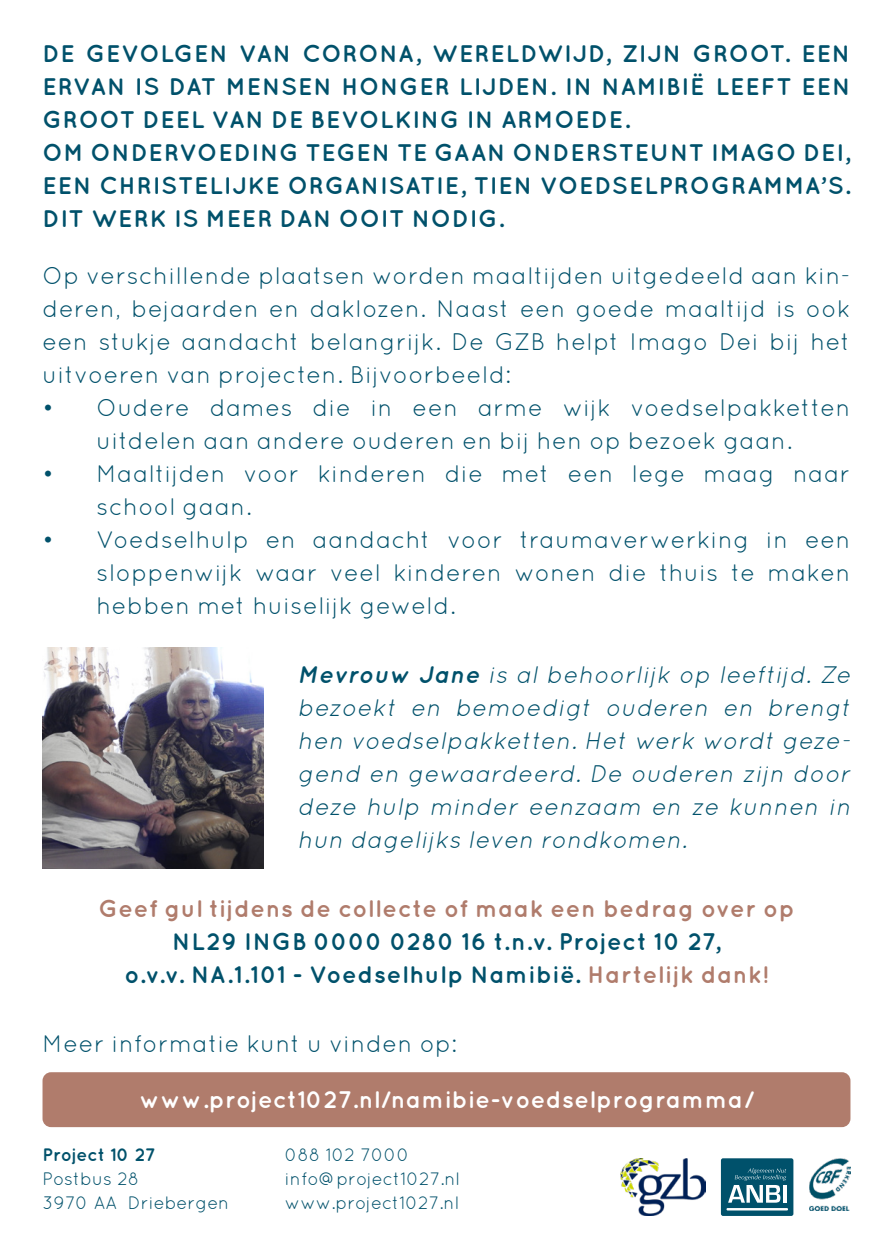
<style>
.page{position:relative;width:893px;height:1259px;background:#fff}
.page>*{position:absolute;margin:0;border:0;box-sizing:border-box;transform-origin:0 0}
.t1{font:24px/33px "Quicksand";letter-spacing:.025em;color:#00516b;text-align:justify}
.t2{font:700 24px/33px "Quicksand";letter-spacing:.035em;color:#00516b;text-align:justify}
.t3{font:italic 24px/33px "Quicksand";color:#00516b;text-align:justify}
.t4{font:700 24px "Quicksand";letter-spacing:.025em;color:#b07c6c}
.t5{font:700 24px "Quicksand";letter-spacing:.02em;color:#fff}
.t6{font:18px "Quicksand";color:#00516b}
.t7{font:700 18px "Quicksand";color:#00516b}
.s1{font-weight:700}
.s2{color:#b07c6c}
</style>
<div class="page">
<div style="left:43px;top:1072px;width:807px;height:55px;background:#b07c6c;border-radius:9px"></div>
<img style="left:809px;top:1158px;width:41px;height:52px">
<div style="left:721px;top:1158px;width:72px;height:58px;background:#00516b;border-radius:2px"></div>
<svg style="left:728px;top:1168px;width:58px;height:34px"></svg>
<hr style="left:726px;top:1208px;width:62px;height:2px;background:#fff">
<img style="left:620px;top:1158px;width:85px;height:57px">
<img style="left:43px;top:647px;width:221px;height:221px">
<p class="t2" style="left:43px;top:36px;width:809px">DE GEVOLGEN VAN CORONA, WERELDWIJD, ZIJN GROOT. EEN ERVAN IS DAT MENSEN HONGER LIJDEN. IN NAMIBIË LEEFT EEN GROOT DEEL VAN DE BEVOLKING IN ARMOEDE.</p>
<p class="t2" style="left:43px;top:135px;width:809px">OM ONDERVOEDING TEGEN TE GAAN ONDERSTEUNT IMAGO DEI, EEN CHRISTELIJKE ORGANISATIE, TIEN VOEDSELPROGRAMMA’S.<br>DIT WERK IS MEER DAN OOIT NODIG.</p>
<p class="t1" style="left:43px;top:259px;width:809px">Op verschillende plaatsen worden maaltijden uitgedeeld aan kin&shy;deren, bejaarden en daklozen. Naast een goede maaltijd is ook een stukje aandacht belangrijk. De GZB helpt Imago Dei bij het uitvoeren van projecten. Bijvoorbeeld:</p>
<p class="t1" style="left:43px;top:391px;width:809px;text-align:center">• Oudere dames die in een arme wijk voedselpakketten uitdelen aan andere ouderen en bij hen op bezoek gaan.</p>
<p class="t1" style="left:97px;top:457px;width:755px;text-indent:-54px">• Maaltijden voor kinderen die met een lege maag naar school gaan.</p>
<p class="t1" style="left:97px;top:523px;width:755px;text-indent:-54px">• Voedselhulp en aandacht voor traumaverwerking in een sloppenwijk waar veel kinderen wonen die thuis te maken hebben met huiselijk geweld.</p>
<p class="t3" style="left:298px;top:658px;width:559px"><span class="s1">Mevrouw Jane</span> is al behoorlij k op leeftijd. Ze bezoekt en bemoedigt ouderen en brengt hen voedselpakketten. Het werk wordt geze&shy;gend en gewaardeerd. De ouderen zijn door deze hulp minder eenzaam en ze kunnen in hun dagelijks leven rondkomen.</p>
<p class="t4" style="left:98px;top:894px;width:698px">Geef gul tijdens de collecte of maak een bedrag over op</p>
<p class="t2" style="left:172px;top:924px;width:550px">NL29 INGB 0000 0280 16 t.n.v. Project 10 27,</p>
<p class="t2" style="left:124px;top:957px;width:646px">o.v.v. NA.1.101 - Voedselhulp Namibië. <span class="s2">Hartelijk dank!</span></p>
<p class="t1" style="left:43px;top:1027px;width:416px">Meer informatie kunt u vinden op:</p>
<p class="t5" style="left:139px;top:1085px;width:616px">www.project1027.nl/namibie-voedselprogramma/</p>
<p class="t7" style="left:43px;top:1143px;width:115px">Project 10 27</p>
<p class="t6" style="left:43px;top:1168px;width:98px">Postbus 28</p>
<p class="t6" style="left:43px;top:1192px;width:188px">3970 AA Driebergen</p>
<p class="t6" style="left:285px;top:1144px;width:126px">088 102 7000</p>
<p class="t6" style="left:285px;top:1168px;width:177px">info@project1027.nl</p>
<p class="t6" style="left:285px;top:1192px;width:176px">www.project1027.nl</p>
</div>
